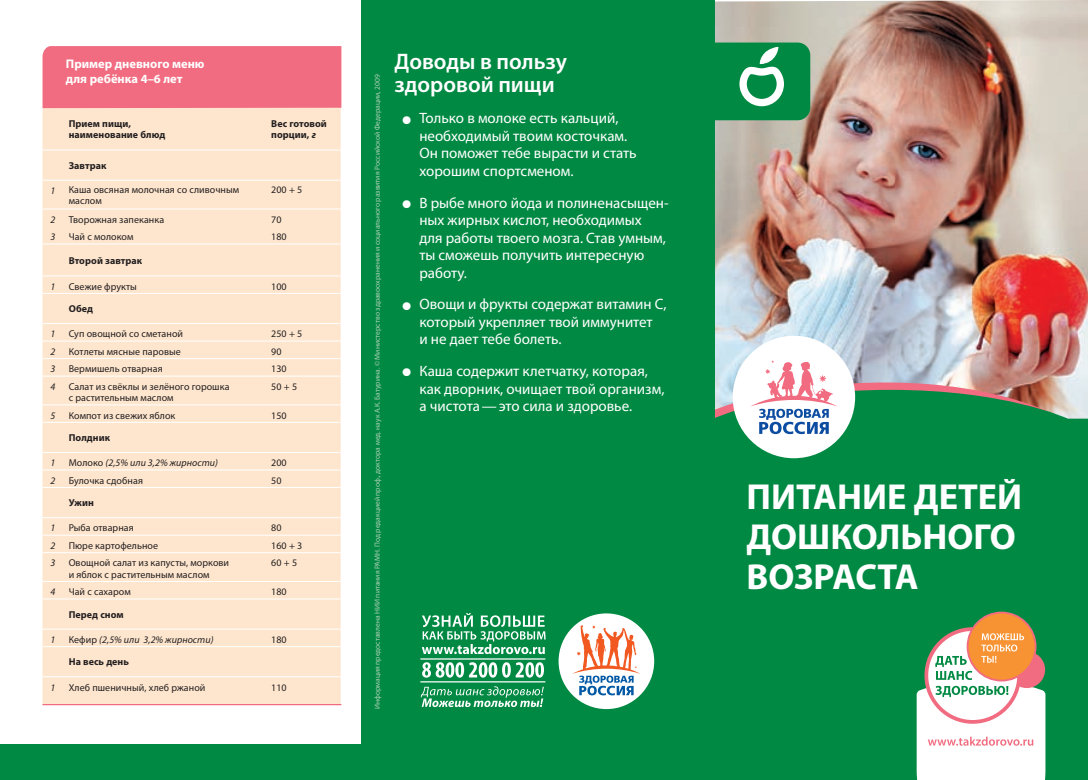
<style>
.page{position:relative;width:1088px;height:780px;background:#fff}
.page>*{position:absolute;margin:0;border:0;box-sizing:border-box;transform-origin:0 0}
.t1{font:37.5px "Myriad Pro";color:#fff}
.t2{font:700 36.25px/40px "Myriad Pro";color:#fff}
.t3{font:600 22.5px/22.5px "Myriad Pro";color:#fff}
.t4{font:15px/17.5px "Myriad Pro";color:#fff}
.t5{font:700 12.5px/15px "Myriad Pro";color:#fff}
.t6{font:10px/11.2px "Myriad Pro";letter-spacing:.005em;color:#231f20}
.t7{font:700 10px/11.2px "Myriad Pro";letter-spacing:.005em;color:#231f20}
.t8{font:italic 10px "Myriad Pro";letter-spacing:.005em;color:#231f20}
.t9{font:7.5px "Myriad Pro";color:#b0d1b7}
.s1{font-style:italic}
.s2{font-style:normal}
</style>
<div class="page">
<img style="left:714px;top:0;width:374px;height:390px">
<div style="left:0;top:744px;width:1088px;height:36px;background:#008942"></div>
<svg style="left:714px;top:382px;width:350px;height:8px;background:#d38e90"></svg>
<div style="left:714px;top:390px;width:374px;height:389px;background:#008942"></div>
<div style="left:361px;top:0;width:353px;height:780px;background:#008942"></div>
<div style="left:967px;top:612px;width:68px;height:68px;background:#f79332;border-radius:50%"></div>
<svg style="left:917px;top:633px;width:128px;height:147px"></svg>
<svg style="left:714px;top:43px;width:96px;height:77px;background:#24995c"></svg>
<div style="left:733px;top:336px;width:122px;height:122px;background:#fff;border-radius:50%"></div>
<svg style="left:751px;top:360px;width:86px;height:74px"></svg>
<div style="left:43px;top:108px;width:298px;height:596px;background:#fee6ce"></div>
<hr style="left:43px;top:180px;width:298px;height:1px;background:#fff">
<hr style="left:43px;top:209px;width:298px;height:1px;background:#fff">
<hr style="left:43px;top:244px;width:298px;height:1px;background:#fff">
<hr style="left:43px;top:275px;width:298px;height:1px;background:#fff">
<hr style="left:43px;top:293px;width:298px;height:1px;background:#fff">
<hr style="left:43px;top:323px;width:298px;height:1px;background:#fff">
<hr style="left:43px;top:341px;width:298px;height:1px;background:#fff">
<hr style="left:43px;top:358px;width:298px;height:1px;background:#fff">
<hr style="left:43px;top:376px;width:298px;height:1px;background:#fff">
<hr style="left:43px;top:404px;width:298px;height:1px;background:#fff">
<hr style="left:43px;top:422px;width:298px;height:1px;background:#fff">
<hr style="left:43px;top:452px;width:298px;height:1px;background:#fff">
<hr style="left:43px;top:469px;width:298px;height:1px;background:#fff">
<hr style="left:43px;top:487px;width:298px;height:1px;background:#fff">
<hr style="left:43px;top:517px;width:298px;height:1px;background:#fff">
<hr style="left:43px;top:535px;width:298px;height:1px;background:#fff">
<hr style="left:43px;top:552px;width:298px;height:1px;background:#fff">
<hr style="left:43px;top:581px;width:298px;height:1px;background:#fff">
<hr style="left:43px;top:598px;width:298px;height:1px;background:#fff">
<hr style="left:43px;top:628px;width:298px;height:1px;background:#fff">
<hr style="left:43px;top:646px;width:298px;height:1px;background:#fff">
<hr style="left:43px;top:676px;width:298px;height:1px;background:#fff">
<hr style="left:43px;top:150px;width:298px;height:1px;background:#fff">
<div style="left:43px;top:46px;width:298px;height:62px;background:#f16c80"></div>
<div style="left:558px;top:613px;width:96px;height:96px;background:#fff;border-radius:50%"></div>
<svg style="left:572px;top:625px;width:68px;height:70px"></svg>
<svg style="left:421px;top:686px;width:123px;height:21px"></svg>
<svg style="left:422px;top:613px;width:124px;height:41px"></svg>
<svg style="left:422px;top:662px;width:122px;height:15px"></svg>
<hr style="left:420px;top:658px;width:125px;height:1px;background:#fff">
<hr style="left:420px;top:681px;width:125px;height:1px;background:#fff">
<hr style="left:43px;top:704px;width:298px;height:1px;background:#f16c80">
<p class="t5" style="left:66px;top:57px;width:140px">Пример дневного меню для ребёнка 4–6 лет</p>
<p class="t7" style="left:69px;top:119px;width:98px">Прием пищи, наименование блюд</p>
<p class="t7" style="left:271px;top:119px;width:57px">Вес готовой порции, <span class="s1">г</span></p>
<p class="t7" style="left:69px;top:161px;width:39px">Завтрак</p>
<p class="t8" style="left:51px;top:187px;width:6px">1</p>
<p class="t6" style="left:69px;top:184px;width:172px">Каша овсяная молочная со сливочным маслом</p>
<p class="t6" style="left:271px;top:184px;width:33px">200 + 5</p>
<p class="t8" style="left:51px;top:215px;width:6px">2</p>
<p class="t6" style="left:69px;top:214px;width:97px">Творожная запеканка</p>
<p class="t6" style="left:271px;top:214px;width:12px">70</p>
<p class="t8" style="left:51px;top:233px;width:6px">3</p>
<p class="t6" style="left:69px;top:232px;width:66px">Чай с молоком</p>
<p class="t6" style="left:271px;top:232px;width:17px">180</p>
<p class="t7" style="left:69px;top:255px;width:75px">Второй завтрак</p>
<p class="t8" style="left:51px;top:282px;width:6px">1</p>
<p class="t6" style="left:69px;top:281px;width:70px">Свежие фрукты</p>
<p class="t6" style="left:271px;top:281px;width:17px">100</p>
<p class="t7" style="left:69px;top:304px;width:26px">Обед</p>
<p class="t8" style="left:51px;top:330px;width:6px">1</p>
<p class="t6" style="left:69px;top:329px;width:116px">Суп овощной со сметаной</p>
<p class="t6" style="left:271px;top:329px;width:33px">250 + 5</p>
<p class="t8" style="left:51px;top:347px;width:6px">2</p>
<p class="t6" style="left:69px;top:346px;width:114px">Котлеты мясные паровые</p>
<p class="t6" style="left:271px;top:346px;width:12px">90</p>
<p class="t8" style="left:51px;top:365px;width:6px">3</p>
<p class="t6" style="left:69px;top:364px;width:96px">Вермишель отварная</p>
<p class="t6" style="left:271px;top:364px;width:17px">130</p>
<p class="t8" style="left:51px;top:382px;width:6px">4</p>
<p class="t6" style="left:69px;top:381px;width:162px">Салат из свёклы и зелёного горошка с растительным маслом</p>
<p class="t6" style="left:271px;top:381px;width:27px">50 + 5</p>
<p class="t8" style="left:51px;top:411px;width:6px">5</p>
<p class="t6" style="left:69px;top:410px;width:108px">Компот из свежих яблок</p>
<p class="t6" style="left:271px;top:410px;width:17px">150</p>
<p class="t7" style="left:69px;top:433px;width:43px">Полдник</p>
<p class="t8" style="left:51px;top:459px;width:6px">1</p>
<p class="t8" style="left:69px;top:459px;width:151px"><span class="s2">Молоко</span> (2,5% или 3,2% жирности)</p>
<p class="t6" style="left:271px;top:458px;width:17px">200</p>
<p class="t8" style="left:51px;top:476px;width:6px">2</p>
<p class="t6" style="left:69px;top:475px;width:76px">Булочка сдобная</p>
<p class="t6" style="left:271px;top:475px;width:12px">50</p>
<p class="t7" style="left:69px;top:498px;width:27px">Ужин</p>
<p class="t8" style="left:51px;top:524px;width:6px">1</p>
<p class="t6" style="left:69px;top:523px;width:67px">Рыба отварная</p>
<p class="t6" style="left:271px;top:523px;width:12px">80</p>
<p class="t8" style="left:51px;top:541px;width:6px">2</p>
<p class="t6" style="left:69px;top:540px;width:91px">Пюре картофельное</p>
<p class="t6" style="left:271px;top:540px;width:33px">160 + 3</p>
<p class="t8" style="left:51px;top:559px;width:6px">3</p>
<p class="t6" style="left:69px;top:558px;width:162px">Овощной салат из капусты, моркови и яблок с растительным маслом</p>
<p class="t6" style="left:271px;top:558px;width:27px">60 + 5</p>
<p class="t8" style="left:51px;top:588px;width:6px">4</p>
<p class="t6" style="left:69px;top:587px;width:64px">Чай с сахаром</p>
<p class="t6" style="left:271px;top:587px;width:17px">180</p>
<p class="t7" style="left:69px;top:609px;width:56px">Перед сном</p>
<p class="t8" style="left:51px;top:635px;width:6px">1</p>
<p class="t8" style="left:69px;top:635px;width:146px"><span class="s2">Кефир</span> (2,5% или 3,2% жирности)</p>
<p class="t6" style="left:271px;top:634px;width:17px">180</p>
<p class="t7" style="left:69px;top:657px;width:62px">На весь день</p>
<p class="t8" style="left:51px;top:683px;width:6px">1</p>
<p class="t6" style="left:69px;top:682px;width:138px">Хлеб пшеничный, хлеб ржаной</p>
<p class="t6" style="left:271px;top:682px;width:17px">110</p>
<p class="t9" style="left:374px;top:709px;width:636px;rotate:-90deg">Информация предоставлена НИИ питания РАМН. Под редакцией проф., доктора мед. наук А.К. Батурина. © Министерство здравоохранения и социального развития Российской Федерации, 2009</p>
<h3 class="t3" style="left:394px;top:52px;width:174px">Доводы в пользу здоровой пищи</h3>
<h1 class="t1" style="left:402px;top:103px;width:12px">•</h1>
<h3 class="t4" style="left:419px;top:111px;width:219px">Только в молоке есть кальций, необходимый твоим косточкам.<br>Он поможет тебе вырасти и стать хорошим спортсменом.</h3>
<h1 class="t1" style="left:402px;top:187px;width:12px">•</h1>
<h3 class="t4" style="left:419px;top:195px;width:251px">В рыбе много йода и полиненасыщен&shy;ных жирных кислот, необходимых<br>для работы твоего мозга. Став умным, ты сможешь получить интересную работу.</h3>
<h1 class="t1" style="left:402px;top:289px;width:12px">•</h1>
<h3 class="t4" style="left:419px;top:297px;width:249px">Овощи и фрукты содержат витамин С, который укрепляет твой иммунитет<br>и не дает тебе болеть.</h3>
<h1 class="t1" style="left:402px;top:355px;width:12px">•</h1>
<h3 class="t4" style="left:419px;top:363px;width:247px">Каша содержит клетчатку, которая, как дворник, очищает твой организм, а чистота — это сила и здоровье.</h3>
<h2 class="t2" style="left:746px;top:480px;width:277px">ПИТАНИЕ ДЕТЕЙ<br>ДОШКОЛЬНОГО<br>ВОЗРАСТА</h2>
</div>
